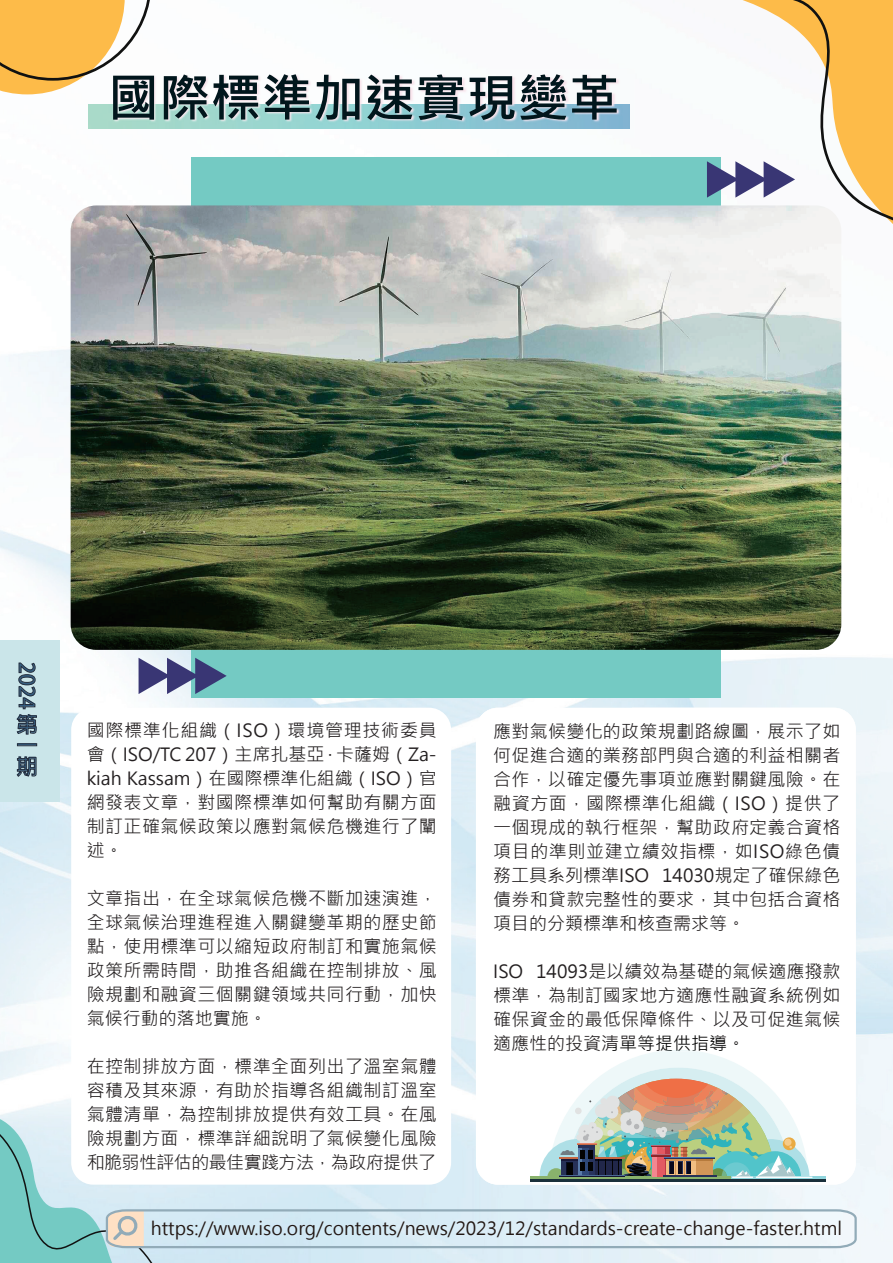
<style>
.page{position:relative;width:893px;height:1263px;background:#fff}
.page>*{position:absolute;margin:0;border:0;box-sizing:border-box;transform-origin:0 0}
.t1{font:700 51.15px "Microsoft Jheng Hei";color:#01161c}
.t2{font:700 21px/21px "Adobe Fan Heiti Std";color:#355f82;text-align:justify}
.t3{font:18px/24px "Microsoft Jheng Hei";letter-spacing:.015em;color:#231f20;text-align:justify}
.t4{font:18px "Microsoft Jheng Hei";color:#221713}
</style>
<div class="page">
<img style="left:5px;top:94px;width:102px;height:431px">
<img style="left:0;top:525px;width:525px;height:507px">
<div style="left:71px;top:708px;width:380px;height:476px;background:#fff;border-radius:22px"></div>
<div style="left:476px;top:708px;width:380px;height:476px;background:#fff;border-radius:22px"></div>
<div style="left:0;top:640px;width:59px;height:162px;background:#cae5e9"></div>
<svg style="left:17px;top:662px;width:20px;height:72px"></svg>
<div style="left:17px;top:743px;width:20px;height:3px;border:1px solid #252f3f"></div>
<svg style="left:17px;top:756px;width:19px;height:21px"></svg>
<svg style="left:671px;top:0;width:222px;height:344px"></svg>
<svg style="left:0;top:0;width:150px;height:94px"></svg>
<img style="left:89px;top:104px;width:18px;height:24px">
<img style="left:107px;top:69px;width:528px;height:69px">
<div style="left:191px;top:157px;width:530px;height:541px;background:#74cac3"></div>
<img style="left:71px;top:205px;width:770px;height:445px">
<svg style="left:707px;top:161px;width:88px;height:37px"></svg>
<svg style="left:139px;top:658px;width:88px;height:36px"></svg>
<svg style="left:0;top:1032px;width:858px;height:231px"></svg>
<h1 class="t1" style="left:108px;top:66px;width:514px">國際標準加速實現變革</h1>
<p class="t2" style="left:37px;top:662px;width:49px;rotate:90deg">2024</p>
<p class="t2" style="left:17px;top:715px;width:22px">第一期</p>
<p class="t3" style="left:87px;top:719px;width:352px">國際標準化組織（ISO）環境管理技術委員會（ISO/TC 207）主席扎基亞 · 卡薩姆（Za&shy;kiah Kassam）在國際標準化組織（ISO）官網發表文章，對國際標準如何幫助有關方面制訂正確氣候政策以應對氣候危機進行了闡述。</p>
<p class="t3" style="left:87px;top:887px;width:352px">文章指出，在全球氣候危機不斷加速演進，全球氣候治理進程進入關鍵變革期的歷史節點，使用標準可以縮短政府制訂和實施氣候政策所需時間，助推各組織在控制排放、風險規劃和融資三個關鍵領域共同行動，加快氣候行動的落地實施。</p>
<p class="t3" style="left:87px;top:1055px;width:352px">在控制排放方面，標準全面列出了溫室氣體容積及其來源，有助於指導各組織制訂溫室氣體清單，為控制排放提供有效工具。在風險規劃方面，標準詳細說明了氣候變化風險和脆弱性評估的最佳實踐方法，為政府提供了</p>
<p class="t3" style="left:493px;top:720px;width:349px">應對氣候變化的政策規劃路線圖，展示了如何促進合適的業務部門與合適的利益相關者合作，以確定優先事項並應對關鍵風險。在融資方面，國際標準化組織（ISO）提供了一個現成的執行框架，幫助政府定義合資格項目的準則並建立績效指標，如ISO綠色債務工具系列標準ISO 14030規定了確保綠色債券和貸款完整性的要求，其中包括合資格項目的分類標準和核查需求等。</p>
<p class="t3" style="left:493px;top:960px;width:349px">ISO 14093是以績效為基礎的氣候適應撥款標準，為制訂國家地方適應性融資系統例如確保資金的最低保障條件、以及可促進氣候適應性的投資清單等提供指導。</p>
<p class="t4" style="left:151px;top:1217px;width:693px">https://www.iso.org/contents/news/2023/12/standards-create-change-faster.html</p>
</div>
